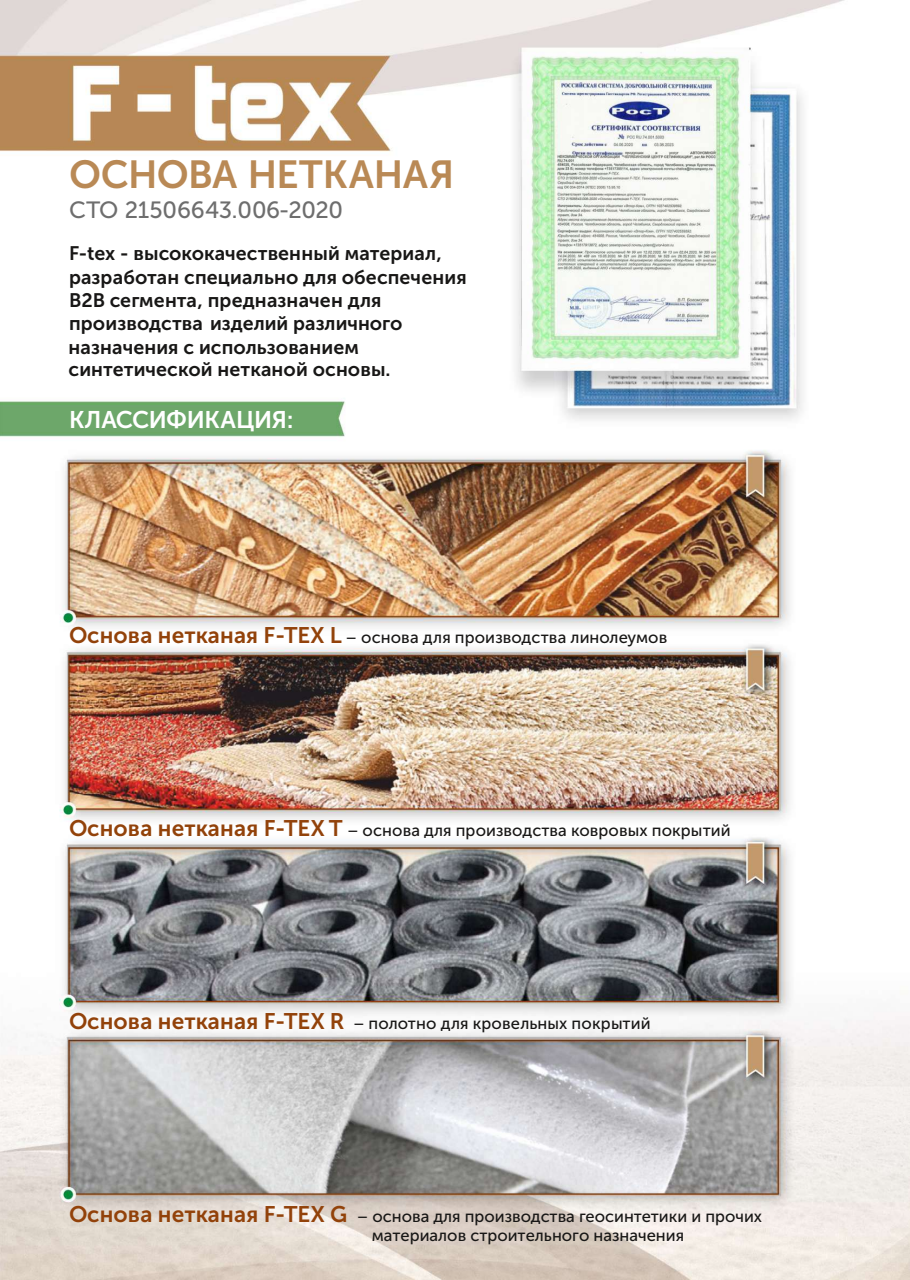
<style>
.page{position:relative;width:910px;height:1280px;background:#fff}
.page>*{position:absolute;margin:0;border:0;box-sizing:border-box;transform-origin:0 0}
.t1{font:39px "Museo Sans Cyrillic 700";letter-spacing:-.005em;color:#b98955}
.t2{font:24px "Museo Sans Cyrillic 700";letter-spacing:-.015em;color:#fff}
.t3{font:23.4px "Museo Sans Cyrl 500";letter-spacing:-.01em;color:#6e6e6e}
.t4{font:19.5px/23.4px "Museo Sans Cyrillic 700";letter-spacing:.005em;color:#181716}
.t5{font:16.5px/19.6px "Museo Sans Cyrl 500";color:#181716}
.s1{font-family:"Museo Sans Cyrillic 700";font-size:22.5px;color:#92420a}
</style>
<div class="page">
<img style="left:0;top:0;width:910px;height:1280px">
<h1 class="t1" style="left:69px;top:158px;width:387px">ОСНОВА НЕТКАНАЯ</h1>
<h3 class="t3" style="left:69px;top:201px;width:275px">СТО 21506643.006-2020</h3>
<p class="t4" style="left:69px;top:243px;width:400px">F-tex - высококачественный материал, разработан специально для обеспечения B2B сегмента, предназначен для производства изделий различного назначения с использованием</p>
<p class="t4" style="left:69px;top:359px;width:323px">синтетической нетканой основы.</p>
<h2 class="t2" style="left:69px;top:409px;width:226px">КЛАССИФИКАЦИЯ:</h2>
<p class="t5" style="left:69px;top:629px;width:600px"><span class="s1">Основа нетканая F-TEX L</span> – основа для производства линолеумов</p>
<p class="t5" style="left:69px;top:822px;width:663px"><span class="s1">Основа нетканая F-TEX T</span> – основа для производства ковровых покрытий</p>
<p class="t5" style="left:69px;top:1015px;width:583px"><span class="s1">Основа нетканая F-TEX R</span> – полотно для кровельных покрытий</p>
<p class="t5" style="left:372px;top:1208px;width:392px;text-indent:-303px"><span class="s1">Основа нетканая F-TEX G</span> – основа для производства геосинтетики и прочих материалов строительного назначения</p>
</div>
